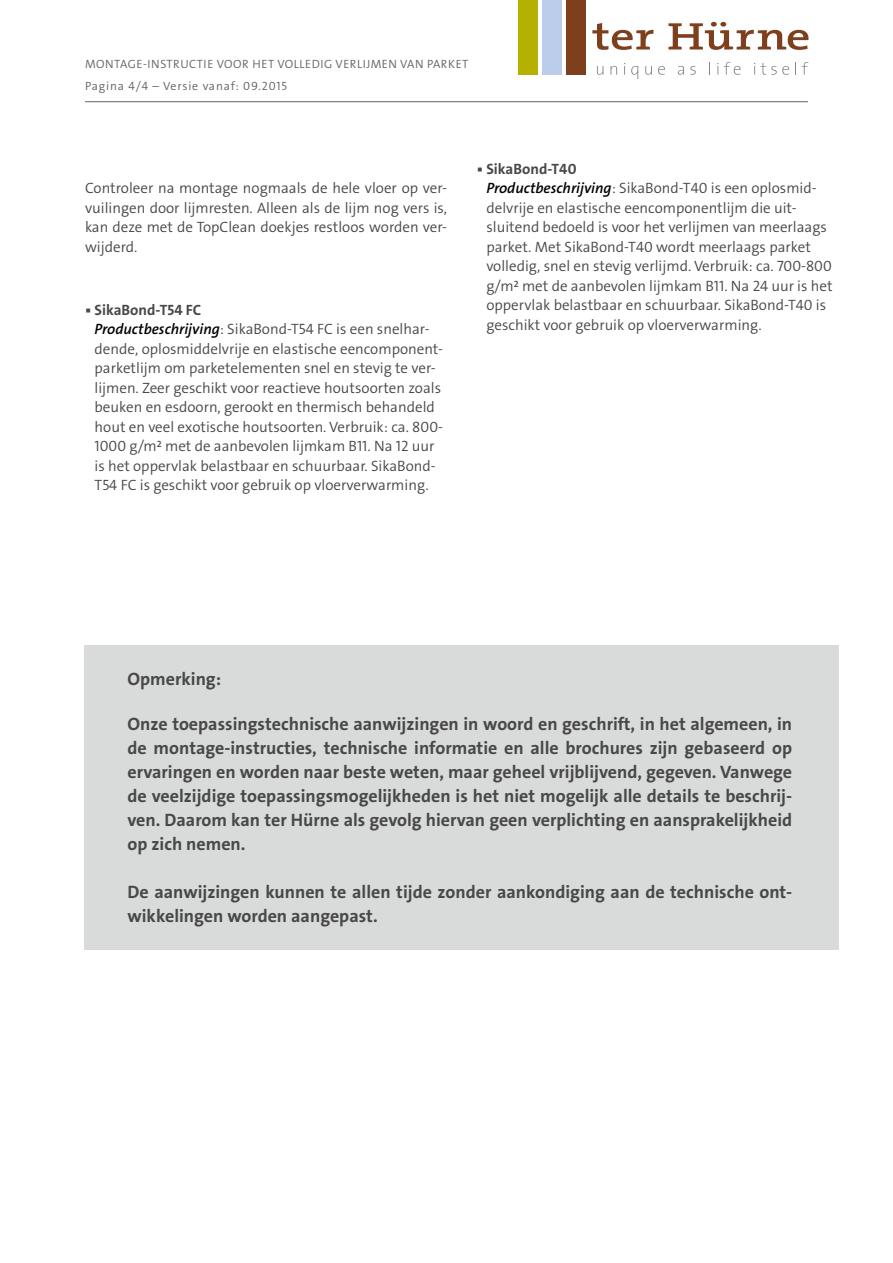
<style>
.page{position:relative;width:893px;height:1263px;background:#fff}
.page>*{position:absolute;margin:0;border:0;box-sizing:border-box;transform-origin:0 0}
.t1{font:18px/24px "The Sans LP7 Bld";color:#484847;text-align:justify}
.t2{font:15px/19.5px "The Sans LP4 Se Lig";color:#484847}
.t3{font:15px "The Sans LP7 Bld";color:#484847}
.t4{font:12px/21.3px "The Sans LP4 Se Lig";letter-spacing:.045em;color:#626261}
.s1{font-family:"The Sans LP6 Se Bld IT";color:#000}
</style>
<div class="page">
<svg style="left:592px;top:23px;width:62px;height:27px"></svg>
<svg style="left:668px;top:22px;width:140px;height:28px"></svg>
<div style="left:542px;top:0;width:19px;height:75px;background:#bccdeb"></div>
<div style="left:566px;top:0;width:19px;height:75px;background:#7e3f1d"></div>
<div style="left:518px;top:0;width:19px;height:75px;background:#b6b000"></div>
<svg style="left:597px;top:66px;width:6px;height:9px"></svg>
<svg style="left:610px;top:66px;width:7px;height:9px"></svg>
<svg style="left:631px;top:66px;width:7px;height:13px"></svg>
<svg style="left:645px;top:66px;width:7px;height:9px"></svg>
<svg style="left:658px;top:66px;width:7px;height:9px"></svg>
<svg style="left:678px;top:66px;width:6px;height:9px"></svg>
<svg style="left:690px;top:66px;width:6px;height:9px"></svg>
<svg style="left:709px;top:62px;width:1px;height:13px"></svg>
<svg style="left:717px;top:62px;width:24px;height:13px"></svg>
<svg style="left:754px;top:63px;width:35px;height:12px"></svg>
<svg style="left:795px;top:62px;width:1px;height:13px"></svg>
<svg style="left:802px;top:62px;width:6px;height:13px"></svg>
<hr style="left:85px;top:101px;width:723px;height:1px;background:#626261">
<div style="left:85px;top:645px;width:754px;height:304px;background:#d9dada"></div>
<p class="t4" style="left:85px;top:54px;width:385px">Montage-instructie voor het volledig verlijmen van parket<br>Pagina 4/4 – Versie vanaf: 09.2015</p>
<p class="t2" style="left:85px;top:179px;width:364px;text-align:justify">Controleer na montage nogmaals de hele vloer op ver&shy;vuilingen door lijmresten. Alleen als de lijm nog vers is, kan deze met de TopClean doekjes restloos worden ver&shy;wijderd.</p>
<p class="t3" style="left:85px;top:300px;width:118px">▪ SikaBond-T54 FC</p>
<p class="t2" style="left:95px;top:319px;width:350px"><span class="s1">Productbeschrijving</span>: SikaBond-T54 FC is een snelhar&shy;dende, oplosmiddelvrije en elastische eencomponent&shy;parketlijm om parketelementen snel en stevig te ver&shy;lijmen. Zeer geschikt voor reactieve houtsoorten zoals beuken en esdoorn, gerookt en thermisch behandeld hout en veel exotische houtsoorten. Verbruik: ca. 800- 1000 g/m² met de aanbevolen lijmkam B11. Na 12 uur is het oppervlak belastbaar en schuurbaar. SikaBond-T54 FC is geschikt voor gebruik op vloerverwarming.</p>
<p class="t3" style="left:477px;top:159px;width:101px">▪ SikaBond-T40</p>
<p class="t2" style="left:486px;top:179px;width:348px"><span class="s1">Productbeschrijving</span>: SikaBond-T40 is een oplosmid&shy;delvrije en elastische eencomponentlijm die uit&shy;sluitend bedoeld is voor het verlijmen van meerlaags parket. Met SikaBond-T40 wordt meerlaags parket volledig, snel en stevig verlijmd. Verbruik: ca. 700-800 g/m² met de aanbevolen lijmkam B11. Na 24 uur is het oppervlak belastbaar en schuurbaar. SikaBond-T40 is geschikt voor gebruik op vloerverwarming.</p>
<p class="t1" style="left:128px;top:667px;width:95px">Opmerking:</p>
<p class="t1" style="left:128px;top:712px;width:666px">Onze toepassingstechnische aanwijzingen in woord en geschrift, in het algemeen, in de montage-instructies, technische informatie en alle brochures zijn gebaseerd op ervaringen en worden naar beste weten, maar geheel vrijblijvend, gegeven. Vanwege de veelzijdige toepassingsmogelijkheden is het niet mogelijk alle details te beschrij&shy;ven. Daarom kan ter Hürne als gevolg hiervan geen verplichting en aansprakelijkheid op zich nemen.</p>
<p class="t1" style="left:128px;top:880px;width:666px">De aanwijzingen kunnen te allen tijde zonder aankondiging aan de technische ont&shy;wikkelingen worden aangepast.</p>
</div>
